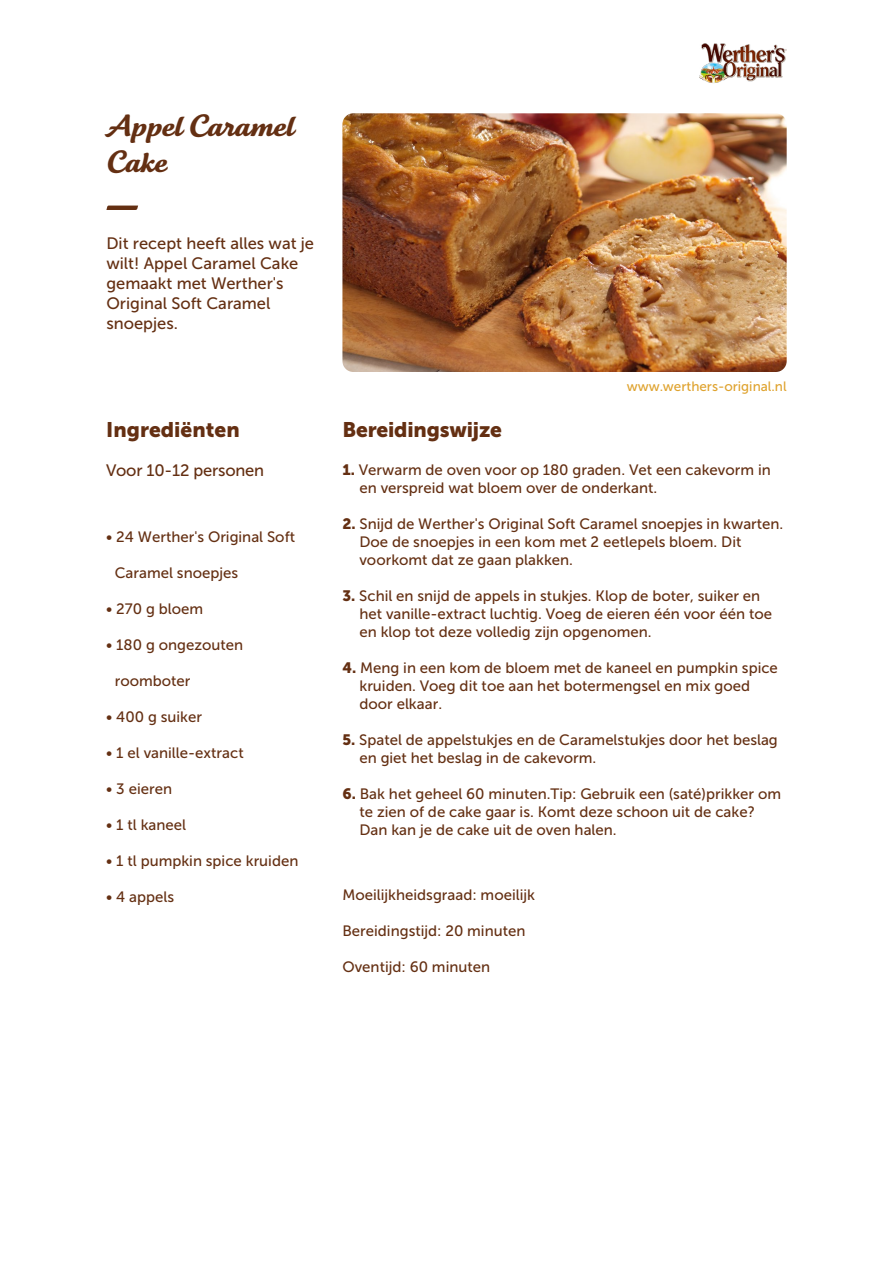
<style>
.page{position:relative;width:893px;height:1263px;background:#fff}
.page>*{position:absolute;margin:0;border:0;box-sizing:border-box;transform-origin:0 0}
.t1{font:30px/36px "Tartine Script Pro Bld";color:#642f12}
.t2{font:21px "Museo Sans 900";letter-spacing:-.01em;color:#642f12}
.t3{font:16.5px/19.8px "Museo Sans 500";color:#642f12}
.t4{font:15px/18px "Museo Sans 500";color:#642f12}
.t5{font:13.5px "Museo Sans 500";color:#dfa32f}
.s1{font-family:"Museo Sans 900"}
</style>
<div class="page">
<img style="left:699px;top:43px;width:88px;height:40px">
<svg style="left:106px;top:205px;width:32px;height:5px"></svg>
<img style="left:342px;top:113px;width:445px;height:259px">
<h1 class="t1" style="left:106px;top:108px;width:189px">Appel Caramel<br>Cake</h1>
<p class="t3" style="left:106px;top:234px;width:209px">Dit recept heeft alles wat je wilt! Appel Caramel Cake gemaakt met Werther's<br>Original Soft Caramel snoepjes.</p>
<h2 class="t2" style="left:106px;top:417px;width:135px">Ingrediënten</h2>
<p class="t3" style="left:106px;top:461px;width:159px">Voor 10-12 personen</p>
<p class="t4" style="left:106px;top:528px;width:190px">• 24 Werther's Original Soft</p>
<p class="t4" style="left:115px;top:564px;width:125px">Caramel snoepjes</p>
<p class="t4" style="left:106px;top:600px;width:98px">• 270 g bloem</p>
<p class="t4" style="left:106px;top:636px;width:138px">• 180 g ongezouten</p>
<p class="t4" style="left:115px;top:672px;width:77px">roomboter</p>
<p class="t4" style="left:106px;top:708px;width:97px">• 400 g suiker</p>
<p class="t4" style="left:106px;top:744px;width:139px">• 1 el vanille-extract</p>
<p class="t4" style="left:106px;top:780px;width:67px">• 3 eieren</p>
<p class="t4" style="left:106px;top:816px;width:81px">• 1 tl kaneel</p>
<p class="t4" style="left:106px;top:852px;width:194px">• 1 tl pumpkin spice kruiden</p>
<p class="t4" style="left:106px;top:888px;width:69px">• 4 appels</p>
<p class="t5" style="left:627px;top:379px;width:161px">www.werthers-original.nl</p>
<h2 class="t2" style="left:342px;top:417px;width:161px">Bereidingswijze</h2>
<p class="t4" style="left:359px;top:460px;width:413px;text-indent:-17px"><span class="s1">1.</span> Verwarm de oven voor op 180 graden. Vet een cakevorm in en verspreid wat bloem over de onderkant.</p>
<p class="t4" style="left:359px;top:514px;width:425px;text-indent:-17px"><span class="s1">2.</span> Snijd de Werther's Original Soft Caramel snoepjes in kwarten.<br>Doe de snoepjes in een kom met 2 eetlepels bloem. Dit voorkomt dat ze gaan plakken.</p>
<p class="t4" style="left:359px;top:586px;width:414px;text-indent:-17px"><span class="s1">3.</span> Schil en snijd de appels in stukjes. Klop de boter, suiker en het vanille-extract luchtig. Voeg de eieren één voor één toe en klop tot deze volledig zijn opgenomen.</p>
<p class="t4" style="left:359px;top:658px;width:420px;text-indent:-17px"><span class="s1">4.</span> Meng in een kom de bloem met de kaneel en pumpkin spice kruiden. Voeg dit toe aan het botermengsel en mix goed door elkaar.</p>
<p class="t4" style="left:359px;top:730px;width:420px;text-indent:-17px"><span class="s1">5.</span> Spatel de appelstukjes en de Caramelstukjes door het beslag en giet het beslag in de cakevorm.</p>
<p class="t4" style="left:359px;top:784px;width:423px;text-indent:-17px"><span class="s1">6.</span> Bak het geheel 60 minuten.Tip: Gebruik een (saté)prikker om te zien of de cake gaar is. Komt deze schoon uit de cake?<br>Dan kan je de cake uit de oven halen.</p>
<p class="t4" style="left:342px;top:886px;width:194px">Moeilijkheidsgraad: moeilijk</p>
<p class="t4" style="left:342px;top:922px;width:185px">Bereidingstijd: 20 minuten</p>
<p class="t4" style="left:342px;top:958px;width:149px">Oventijd: 60 minuten</p>
</div>
